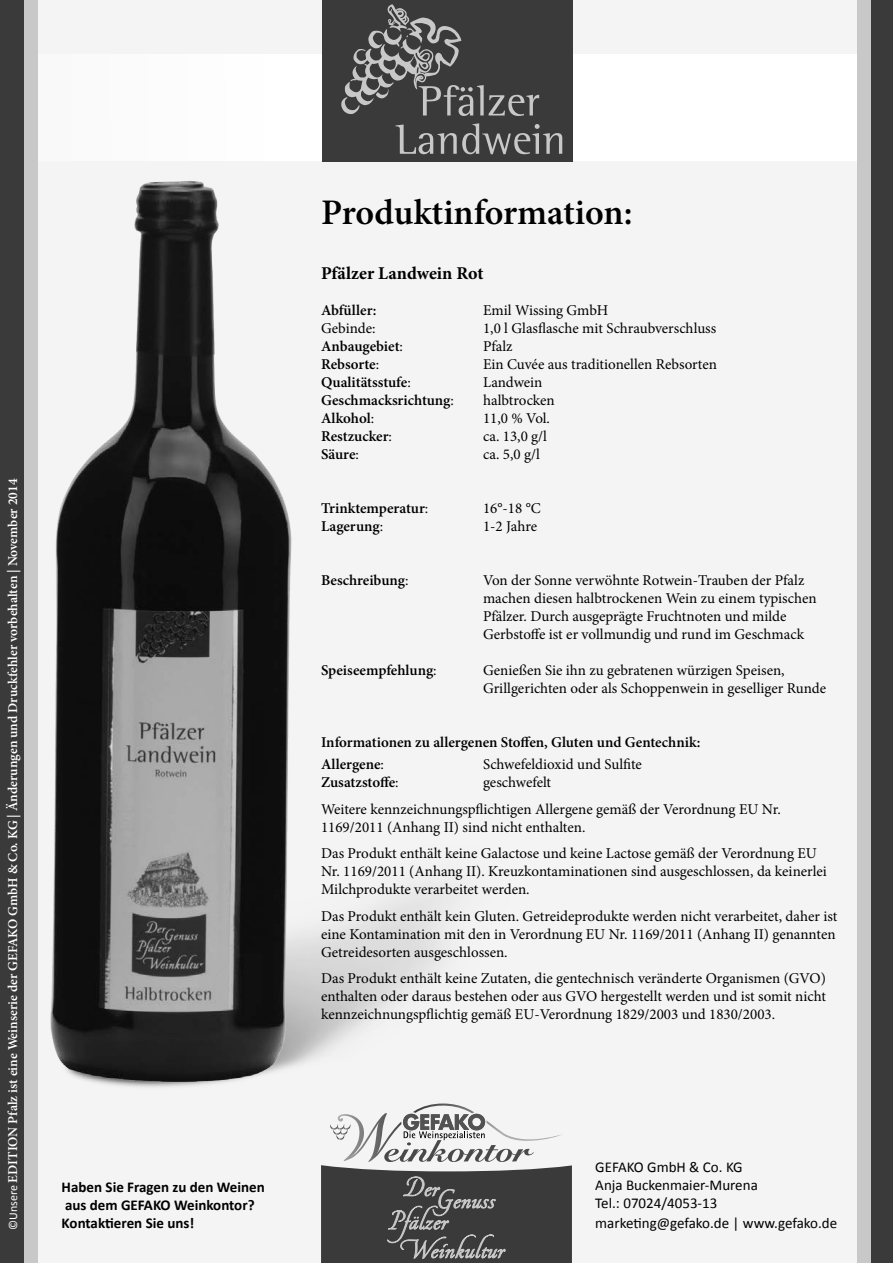
<style>
.page{position:relative;width:893px;height:1263px;background:#f4f4f4}
.page>*{position:absolute;margin:0;border:0;box-sizing:border-box;transform-origin:0 0}
.t1{font:600 36px "Minion Pro";color:#000}
.t2{font:700 18px "Minion Pro";color:#000}
.t3{font:15px/18px "Minion Pro";color:#000}
.t4{font:600 15px/22.2px "Minion Pro";letter-spacing:-.005em;color:#000}
.t5{font:15px/18px "Calibri";color:#000}
.t6{font:700 15px/18px "Calibri";color:#000}
.t7{font:600 13.5px "Minion Pro";color:#fff}
.t8{font:12px "Calibri";color:#fff}
.s1{font-weight:400}
</style>
<div class="page">
<div style="left:0;top:54px;width:893px;height:107px;background:#fff"></div>
<div style="left:0;top:0;width:31px;height:1263px;background:#3a3a3a"></div>
<div style="left:25px;top:0;width:13px;height:1263px;background:#c8c8c8"></div>
<div style="left:865px;top:0;width:28px;height:1263px;background:#3a3a3a"></div>
<div style="left:857px;top:0;width:14px;height:1263px;background:#c8c8c8"></div>
<div style="left:322px;top:0;width:251px;height:162px;background:#3a3a3a"></div>
<svg style="left:321px;top:1123px;width:251px;height:140px"></svg>
<svg style="left:341px;top:4px;width:198px;height:112px"></svg>
<svg style="left:395px;top:123px;width:167px;height:31px"></svg>
<img style="left:24px;top:784px;width:466px;height:339px">
<img style="left:45px;top:181px;width:257px;height:935px">
<p class="t7" style="left:4px;top:1182px;width:705px;rotate:-90deg">EDITION Pfalz ist eine Weinserie der GEFAKO GmbH &amp; Co. KG | Änderungen und Druckfehler vorbehalten | November 2014</p>
<p class="t8" style="left:6px;top:1230px;width:46px;rotate:-90deg">©Unsere</p>
<p class="t6" style="left:62px;top:1178px;width:205px">Haben Sie Fragen zu den Weinen aus dem GEFAKO Weinkontor?</p>
<p class="t6" style="left:62px;top:1214px;width:134px">Kontaktieren Sie uns!</p>
<h1 class="t1" style="left:321px;top:187px;width:313px">Produktinformation:</h1>
<p class="t2" style="left:321px;top:260px;width:164px">Pfälzer Landwein Rot</p>
<p class="t4" style="left:321px;top:299px;width:57px">Abfüller:</p>
<p class="t3" style="left:483px;top:301px;width:127px">Emil Wissing GmbH</p>
<p class="t3" style="left:321px;top:319px;width:56px">Gebinde:</p>
<p class="t3" style="left:483px;top:319px;width:235px">1,0 l Glasflasche mit Schraubverschluss</p>
<p class="t4" style="left:321px;top:335px;width:83px">Anbaugebiet<span class="s1">:</span></p>
<p class="t3" style="left:483px;top:337px;width:31px">Pfalz</p>
<p class="t4" style="left:321px;top:353px;width:60px">Rebsorte<span class="s1">:</span></p>
<p class="t3" style="left:483px;top:355px;width:235px">Ein Cuvée aus traditionellen Rebsorten</p>
<p class="t4" style="left:321px;top:371px;width:91px">Qualitätsstufe<span class="s1">:</span></p>
<p class="t3" style="left:483px;top:373px;width:61px">Landwein</p>
<p class="t4" style="left:321px;top:389px;width:134px">Geschmacksrichtung<span class="s1">:</span></p>
<p class="t3" style="left:483px;top:391px;width:73px">halbtrocken</p>
<p class="t4" style="left:321px;top:407px;width:55px">Alkohol<span class="s1">:</span></p>
<p class="t3" style="left:483px;top:409px;width:68px">11,0 % Vol.</p>
<p class="t4" style="left:321px;top:425px;width:72px">Restzucker<span class="s1">:</span></p>
<p class="t3" style="left:483px;top:427px;width:66px">ca. 13,0 g/l</p>
<p class="t4" style="left:321px;top:443px;width:39px">Säure<span class="s1">:</span></p>
<p class="t3" style="left:483px;top:445px;width:58px">ca. 5,0 g/l</p>
<p class="t4" style="left:321px;top:497px;width:109px">Trinktemperatur<span class="s1">:</span></p>
<p class="t3" style="left:483px;top:499px;width:59px">16°-18 °C</p>
<p class="t4" style="left:321px;top:515px;width:64px">Lagerung<span class="s1">:</span></p>
<p class="t3" style="left:483px;top:517px;width:56px">1-2 Jahre</p>
<p class="t4" style="left:321px;top:569px;width:89px">Beschreibung<span class="s1">:</span></p>
<p class="t3" style="left:483px;top:571px;width:335px">Von der Sonne verwöhnte Rotwein-Trauben der Pfalz machen diesen halbtrockenen Wein zu einem typischen Pfälzer. Durch ausgeprägte Fruchtnoten und milde Gerbstoffe ist er vollmundig und rund im Geschmack</p>
<p class="t4" style="left:321px;top:659px;width:117px">Speiseempfehlung<span class="s1">:</span></p>
<p class="t3" style="left:483px;top:661px;width:345px">Genießen Sie ihn zu gebratenen würzigen Speisen,<br>Grillgerichten oder als Schoppenwein in geselliger Runde</p>
<p class="t4" style="left:321px;top:731px;width:381px">Informationen zu allergenen Stoffen, Gluten und Gentechnik:<br>Allergene<span class="s1">:</span></p>
<p class="t3" style="left:483px;top:755px;width:160px">Schwefeldioxid und Sulfite</p>
<p class="t3" style="left:321px;top:769px;width:461px;line-height:26.5px;text-indent:162px">geschwefelt<br>Weitere kennzeichnungspflichtigen Allergene gemäß der Verordnung EU Nr.</p>
<p class="t3" style="left:321px;top:814px;width:497px;line-height:26.5px">1169/2011 (Anhang II) sind nicht enthalten.<br>Das Produkt enthält keine Galactose und keine Lactose gemäß der Verordnung EU</p>
<p class="t3" style="left:321px;top:862px;width:507px">Nr. 1169/2011 (Anhang II). Kreuzkontaminationen sind ausgeschlossen, da keinerlei<br>Milchprodukte verarbeitet werden.</p>
<p class="t3" style="left:321px;top:907px;width:518px">Das Produkt enthält kein Gluten. Getreideprodukte werden nicht verarbeitet, daher ist eine Kontamination mit den in Verordnung EU Nr. 1169/2011 (Anhang II) genannten<br>Getreidesorten ausgeschlossen.</p>
<p class="t3" style="left:321px;top:969px;width:506px;text-align:justify">Das Produkt enthält keine Zutaten, die gentechnisch veränderte Organismen (GVO) enthalten oder daraus bestehen oder aus GVO hergestellt werden und ist somit nicht kennzeichnungspflichtig gemäß EU-Verordnung 1829/2003 und 1830/2003.</p>
<p class="t4" style="left:321px;top:771px;width:79px">Zusatzstoffe<span class="s1">:</span></p>
<p class="t5" style="left:595px;top:1158px;width:164px">GEFAKO GmbH &amp; Co. KG<br>Anja Buckenmaier-Murena<br>Tel.: 07024/4053-13</p>
<p class="t5" style="left:595px;top:1214px;width:243px">marketing@gefako.de | www.gefako.de</p>
</div>
